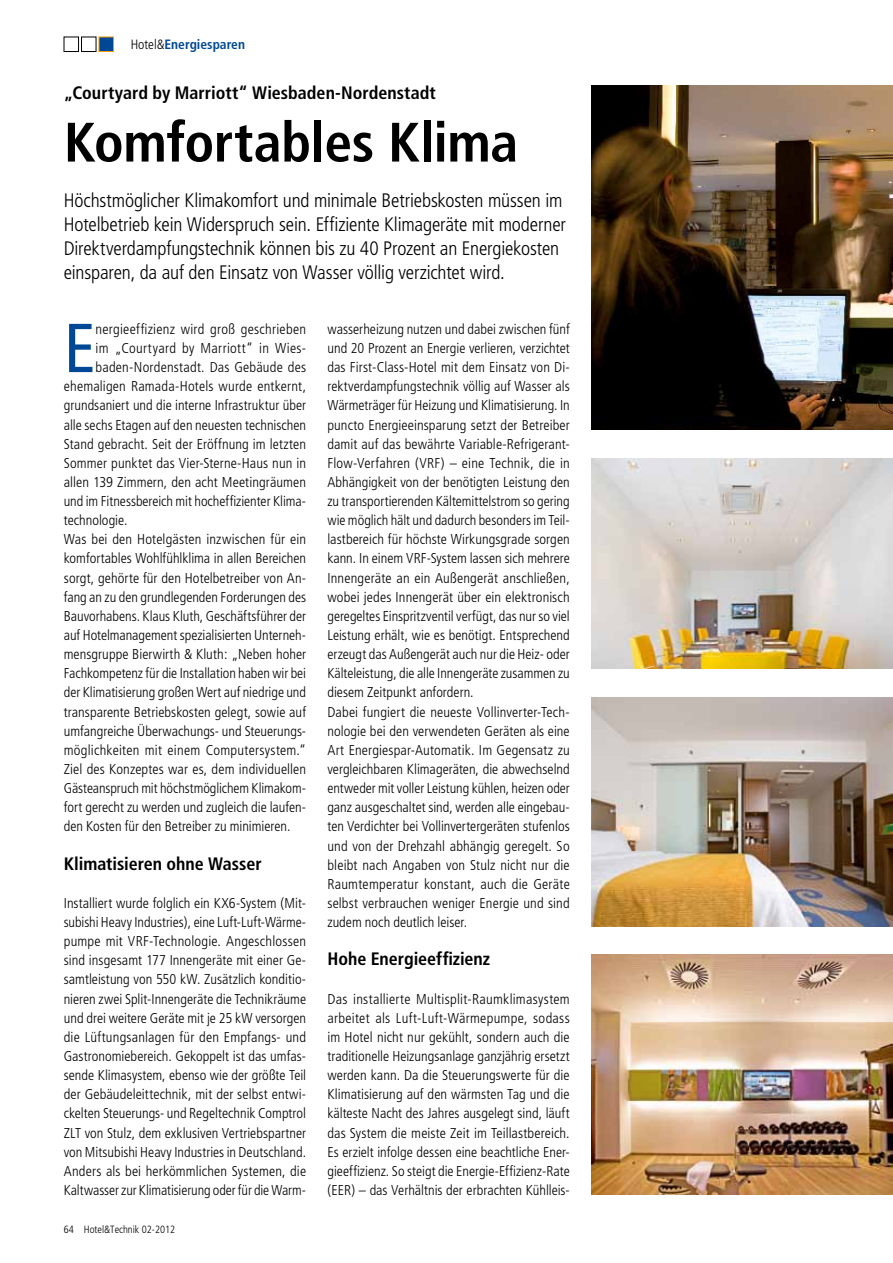
<style>
.page{position:relative;width:893px;height:1263px;background:#fff}
.page>*{position:absolute;margin:0;border:0;box-sizing:border-box;transform-origin:0 0}
.t1{font:condensed 69px "Frutiger";color:#004896}
.t2{font:700 condensed 55.5px "Frutiger";letter-spacing:-.005em;color:#000}
.t3{font:300 condensed 19.5px/24px "Frutiger";letter-spacing:-.01em;color:#000}
.t4{font:700 condensed 18px "Frutiger";color:#000}
.t5{font:300 condensed 14.25px/19.2px "Frutiger";letter-spacing:.005em;color:#000;text-align:justify}
.t6{font:700 condensed 13.5px "Frutiger";color:#004896}
.t7{font:300 condensed 10.5px "Frutiger";color:#000}
.s1{font-weight:300;color:#000}
</style>
<div class="page">
<div style="left:64px;top:37px;width:15px;height:15px;border:1px solid #000"></div>
<div style="left:81px;top:37px;width:15px;height:15px;border:1px solid #000"></div>
<div style="left:99px;top:37px;width:15px;height:15px;background:#004896;border:1px solid #f59c00"></div>
<img style="left:591px;top:85px;width:302px;height:344px">
<img style="left:591px;top:458px;width:302px;height:210px">
<img style="left:591px;top:697px;width:302px;height:230px">
<img style="left:591px;top:955px;width:302px;height:240px">
<p class="t6" style="left:131px;top:37px;width:116px"><span class="s1">Hotel&amp;</span>Energiesparen</p>
<p class="t4" style="left:64px;top:82px;width:373px">„Courtyard by Marriott“ Wiesbaden-Nordenstadt</p>
<h2 class="t2" style="left:64px;top:109px;width:456px">Komfortables Klima</h2>
<p class="t3" style="left:64px;top:188px;width:504px">Höchstmöglicher Klimakomfort und minimale Betriebskosten müssen im Hotelbetrieb kein Widerspruch sein. Effiziente Klimageräte mit moderner Direktverdampfungstechnik können bis zu 40 Prozent an Energiekosten einsparen, da auf den Einsatz von Wasser völlig verzichtet wird.</p>
<h1 class="t1" style="left:64px;top:308px;width:33px">E</h1>
<p class="t5" style="left:96px;top:319px;width:212px">nergieeffizienz wird groß geschrieben</p>
<p class="t5" style="left:96px;top:339px;width:212px">im „Courtyard by Marriott“ in Wies-</p>
<p class="t5" style="left:96px;top:358px;width:212px">baden-Nordenstadt. Das Gebäude des</p>
<p class="t5" style="left:64px;top:377px;width:244px">ehemaligen Ramada-Hotels wurde entkernt,</p>
<p class="t5" style="left:64px;top:396px;width:244px">grundsaniert und die interne Infrastruktur über</p>
<p class="t5" style="left:64px;top:415px;width:244px">alle sechs Etagen auf den neuesten technischen</p>
<p class="t5" style="left:64px;top:434px;width:244px">Stand gebracht. Seit der Eröffnung im letzten</p>
<p class="t5" style="left:64px;top:453px;width:244px">Sommer punktet das Vier-Sterne-Haus nun in</p>
<p class="t5" style="left:64px;top:473px;width:244px">allen 139 Zimmern, den acht Meetingräumen</p>
<p class="t5" style="left:64px;top:492px;width:243px">und im Fitnessbereich mit hocheffizienter Klima-</p>
<p class="t5" style="left:64px;top:511px;width:65px">technologie.</p>
<p class="t5" style="left:64px;top:530px;width:244px">Was bei den Hotelgästen inzwischen für ein</p>
<p class="t5" style="left:64px;top:549px;width:244px">komfortables Wohlfühlklima in allen Bereichen</p>
<p class="t5" style="left:64px;top:568px;width:244px">sorgt, gehörte für den Hotelbetreiber von An-</p>
<p class="t5" style="left:64px;top:587px;width:244px">fang an zu den grundlegenden Forderungen des</p>
<p class="t5" style="left:64px;top:606px;width:244px">Bauvorhabens. Klaus Kluth, Geschäftsführer der</p>
<p class="t5" style="left:64px;top:626px;width:244px">auf Hotelmanagement spezialisierten Unterneh-</p>
<p class="t5" style="left:64px;top:645px;width:244px">mensgruppe Bierwirth &amp; Kluth: „Neben hoher</p>
<p class="t5" style="left:64px;top:664px;width:244px">Fachkompetenz für die Installation haben wir bei</p>
<p class="t5" style="left:64px;top:683px;width:244px">der Klimatisierung großen Wert auf niedrige und</p>
<p class="t5" style="left:64px;top:702px;width:244px">transparente Betriebskosten gelegt, sowie auf</p>
<p class="t5" style="left:64px;top:721px;width:244px">umfangreiche Überwachungs- und Steuerungs-</p>
<p class="t5" style="left:64px;top:740px;width:244px">möglichkeiten mit einem Computersystem.“</p>
<p class="t5" style="left:64px;top:760px;width:244px">Ziel des Konzeptes war es, dem individuellen</p>
<p class="t5" style="left:64px;top:779px;width:244px">Gästeanspruch mit höchstmöglichem Klimakom-</p>
<p class="t5" style="left:64px;top:798px;width:244px">fort gerecht zu werden und zugleich die laufen-</p>
<p class="t5" style="left:64px;top:817px;width:228px">den Kosten für den Betreiber zu minimieren.</p>
<p class="t4" style="left:64px;top:853px;width:199px">Klimatisieren ohne Wasser</p>
<p class="t5" style="left:64px;top:893px;width:244px">Installiert wurde folglich ein KX6-System (Mit&shy;subishi Heavy Industries), eine Luft-Luft-Wärme&shy;pumpe mit VRF-Technologie. Angeschlossen sind insgesamt 177 Innengeräte mit einer Ge&shy;samtleistung von 550 kW. Zusätzlich konditio&shy;nieren zwei Split-Innengeräte die Technikräume und drei weitere Geräte mit je 25 kW versorgen die Lüftungsanlagen für den Empfangs- und Gastronomiebereich. Gekoppelt ist das umfas&shy;sende Klimasystem, ebenso wie der größte Teil der Gebäudeleittechnik, mit der selbst entwi&shy;ckelten Steuerungs- und Regeltechnik Comptrol ZLT von Stulz, dem exklusiven Vertriebspartner von Mitsubishi Heavy Industries in Deutschland.<br>Anders als bei herkömmlichen Systemen, die Kaltwasser zur Klimatisierung oder für die Warm-</p>
<p class="t7" style="left:64px;top:1223px;width:113px">64 Hotel&amp;Technik 02-2012</p>
<p class="t5" style="left:327px;top:319px;width:244px;text-align:left">wasserheizung nutzen und dabei zwischen fünf und 20 Prozent an Energie verlieren, verzichtet das First-Class-Hotel mit dem Einsatz von Di&shy;rektverdampfungstechnik völlig auf Wasser als Wärmeträger für Heizung und Klimatisierung. In puncto Energieeinsparung setzt der Betreiber damit auf das bewährte Variable-Refrigerant-Flow-Verfahren (VRF) – eine Technik, die in Abhängigkeit von der benötigten Leistung den zu transportierenden Kältemittelstrom so gering wie möglich hält und dadurch besonders im Teil&shy;lastbereich für höchste Wirkungsgrade sorgen kann. In einem VRF-System lassen sich mehrere Innengeräte an ein Außengerät anschließen, wobei jedes Innengerät über ein elektronisch geregeltes Einspritzventil verfügt, das nur so viel Leistung erhält, wie es benötigt. Entsprechend erzeugt das Außengerät auch nur die Heiz- oder Kälteleistung, die alle Innengeräte zusammen zu diesem Zeitpunkt anfordern.<br>Dabei fungiert die neueste Vollinverter-Tech&shy;nologie bei den verwendeten Geräten als eine Art Energiespar-Automatik. Im Gegensatz zu vergleichbaren Klimageräten, die abwechselnd entweder mit voller Leistung kühlen, heizen oder ganz ausgeschaltet sind, werden alle eingebau&shy;ten Verdichter bei Vollinvertergeräten stufenlos und von der Drehzahl abhängig geregelt. So bleibt nach Angaben von Stulz nicht nur die Raumtemperatur konstant, auch die Geräte selbst verbrauchen weniger Energie und sind zudem noch deutlich leiser.</p>
<p class="t4" style="left:327px;top:948px;width:164px">Hohe Energieeffizienz</p>
<p class="t5" style="left:327px;top:989px;width:244px">Das installierte Multisplit-Raumklimasystem arbeitet als Luft-Luft-Wärmepumpe, sodass im Hotel nicht nur gekühlt, sondern auch die traditionelle Heizungsanlage ganzjährig ersetzt werden kann. Da die Steuerungswerte für die Klimatisierung auf den wärmsten Tag und die kälteste Nacht des Jahres ausgelegt sind, läuft das System die meiste Zeit im Teillastbereich.<br>Es erzielt infolge dessen eine beachtliche Ener&shy;gieeffizienz. So steigt die Energie-Effizienz-Rate (EER) – das Verhältnis der erbrachten Kühlleis-</p>
</div>
